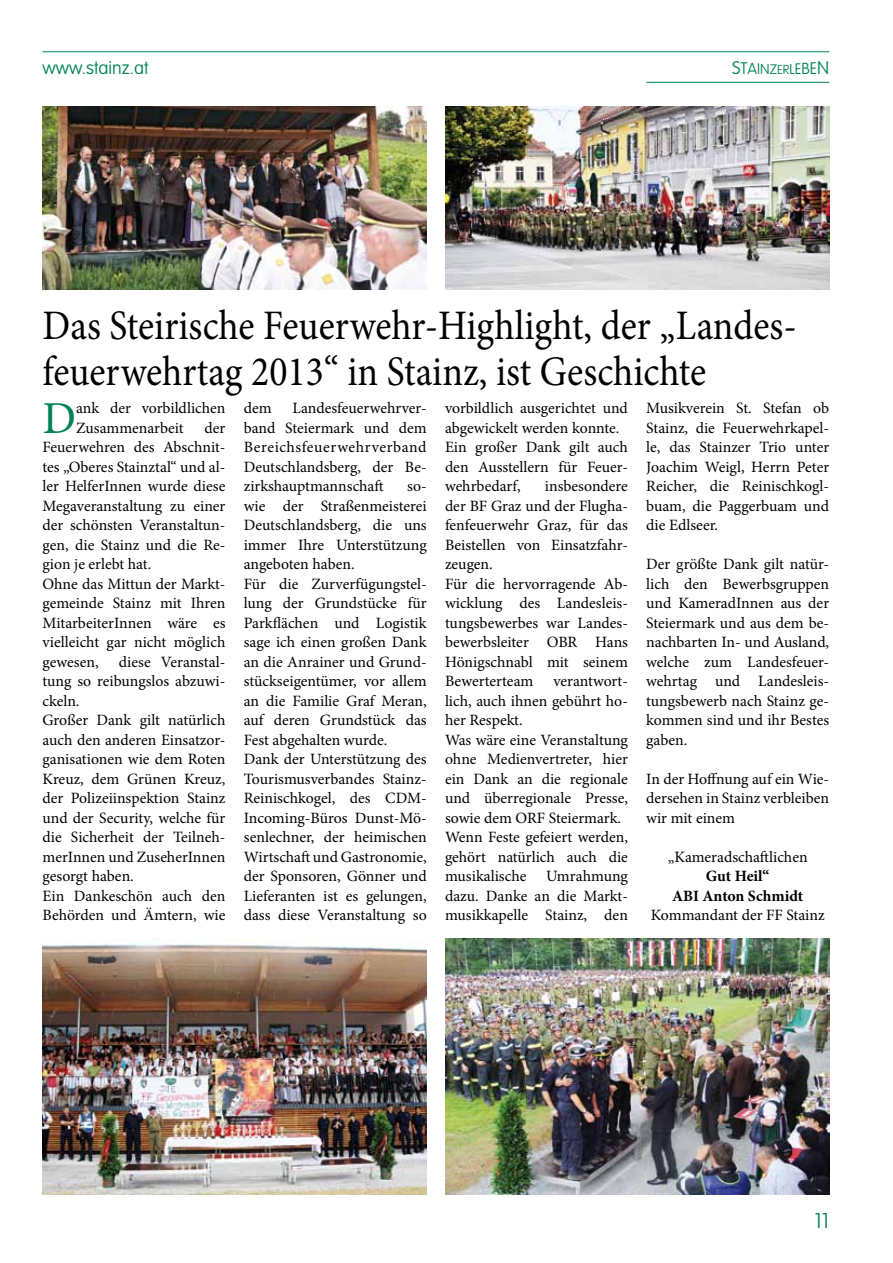
<style>
.page{position:relative;width:893px;height:1263px;background:#fff}
.page>*{position:absolute;margin:0;border:0;box-sizing:border-box;transform-origin:0 0}
.t1{font:45.75px "Minion Pro";color:#008354}
.t2{font:42px/46.5px "Minion Pro";color:#000;scale:.9 1}
.t3{font:100 21px "VAG Rounded";color:#008354}
.t4{font:100 18px "VAG Rounded";color:#008354}
.t5{font:15.75px/19.5px "Minion Pro";color:#000}
.t6{font:700 15.75px/19.5px "Minion Pro";letter-spacing:-.005em;color:#000;text-align:center}
.s1{font-size:16.5px}
.s2{font-size:15.75px}
.s3{font-size:15px}
.s4{font-size:14.25px}
.s5{font-size:13.5px}
.s6{font-size:12.75px}
</style>
<div class="page">
<hr style="left:43px;top:51px;width:786px;height:1px;background:#008354">
<hr style="left:646px;top:82px;width:183px;height:1px;background:#008354">
<img style="left:43px;top:943px;width:384px;height:252px">
<img style="left:445px;top:106px;width:384px;height:183px">
<img style="left:43px;top:106px;width:384px;height:183px">
<img style="left:445px;top:939px;width:384px;height:256px">
<p class="t4" style="left:43px;top:57px;width:107px">www.stainz.at</p>
<p class="t4" style="left:732px;top:57px;width:99px">S<span class="s1">t</span><span class="s2">a</span><span class="s3">i</span><span class="s4">n</span><span class="s5">z</span><span class="s6">er</span><span class="s4">l</span><span class="s3">e</span><span class="s2">b</span><span class="s1">e</span>n</p>
<h2 class="t2" style="left:43px;top:302px;width:840px">Das Steirische Feuerwehr-Highlight, der „Landes&shy;feuerwehrtag 2013“ in Stainz, ist Geschichte</h2>
<h1 class="t1" style="left:43px;top:388px;width:35px">D</h1>
<p class="t5" style="left:76px;top:399px;width:151px">ank der vorbildlichen<br>Zusammenarbeit</p>
<p class="t5" style="left:646px;top:398px;width:184px;text-align:justify">Musikverein St. Stefan ob Stainz, die Feuerwehrkapel&shy;le, das Stainzer Trio unter Joachim Weigl, Herrn Peter Reicher, die Reinischkogl&shy;buam, die Paggerbuam und die Edlseer.</p>
<p class="t5" style="left:646px;top:554px;width:184px;text-align:justify">Der größte Dank gilt natür&shy;lich den Bewerbsgruppen und KameradInnen aus der Steiermark und aus dem be&shy;nachbarten In- und Ausland, welche zum Landesfeuer&shy;wehrtag und Landesleis&shy;tungsbewerb nach Stainz ge&shy;kommen sind und ihr Bestes gaben.</p>
<p class="t5" style="left:646px;top:769px;width:184px;text-align:justify">In der Hoffnung auf ein Wie&shy;dersehen in Stainz verbleiben wir mit einem</p>
<p class="t5" style="left:668px;top:847px;width:141px">„Kameradschaftlichen</p>
<p class="t6" style="left:672px;top:866px;width:133px">Gut Heil“<br>ABI Anton Schmidt</p>
<p class="t5" style="left:651px;top:905px;width:176px">Kommandant der FF Stainz</p>
<p class="t5" style="left:445px;top:398px;width:184px">vorbildlich ausgerichtet und abgewickelt werden konnte.<br>Ein großer Dank gilt auch den Ausstellern für Feuer&shy;wehrbedarf,</p>
<p class="t5" style="left:244px;top:399px;width:184px;text-align:justify;text-indent:49px">Landesfeuerwehrver&shy;band Steiermark und dem Bereichsfeuerwehrverband Deutschlandsberg, der Be&shy;zirkshauptmannschaft</p>
<p class="t5" style="left:244px;top:399px;width:29px">dem</p>
<p class="t5" style="left:43px;top:418px;width:184px;text-indent:162px">der<br>Feuerwehren des Abschnit&shy;tes „Oberes Stainztal“ und al&shy;ler HelferInnen wurde diese<br>Megaveranstaltung zu einer der schönsten Veranstaltun&shy;gen, die Stainz und die Re&shy;gion je erlebt hat.<br>Ohne das Mittun der Markt&shy;gemeinde Stainz mit Ihren<br>MitarbeiterInnen wäre es vielleicht gar nicht möglich gewesen,</p>
<p class="t5" style="left:445px;top:476px;width:184px;text-indent:100px">insbesondere der BF Graz und der Flugha&shy;fenfeuerwehr Graz, für das<br>Beistellen von Einsatzfahr&shy;zeugen.<br>Für die hervorragende Ab&shy;wicklung des Landesleis&shy;tungsbewerbes war Landes&shy;bewerbsleiter OBR Hans<br>Hönigschnabl mit seinem<br>Bewerterteam</p>
<p class="t5" style="left:244px;top:477px;width:184px;text-indent:163px">so&shy;wie der Straßenmeisterei<br>Deutschlandsberg, die uns immer Ihre Unterstützung angeboten haben.<br>Für die Zurverfügungstel&shy;lung der Grundstücke für<br>Parkflächen und Logistik sage ich einen großen Dank an die Anrainer und Grund&shy;stückseigentümer, vor allem an die Familie Graf Meran, auf deren Grundstück das<br>Fest abgehalten wurde.<br>Dank der Unterstützung des<br>Tourismusverbandes Stainz-<br>Reinischkogel, des CDM-<br>Incoming-Büros Dunst-Mö&shy;senlechner, der heimischen<br>Wirtschaft und Gastronomie, der Sponsoren, Gönner und<br>Lieferanten ist es gelungen, dass diese Veranstaltung so</p>
<p class="t5" style="left:43px;top:652px;width:184px;text-indent:76px">diese Veranstal&shy;tung so reibungslos abzuwi&shy;ckeln.<br>Großer Dank gilt natürlich auch den anderen Einsatzor&shy;ganisationen wie dem Roten<br>Kreuz, dem Grünen Kreuz, der Polizeiinspektion Stainz und der Security, welche für die Sicherheit der Teilneh&shy;merInnen und ZuseherInnen gesorgt haben.<br>Ein Dankeschön auch den<br>Behörden und Ämtern, wie</p>
<p class="t5" style="left:445px;top:671px;width:184px;text-indent:108px">verantwort&shy;lich, auch ihnen gebührt ho&shy;her Respekt.<br>Was wäre eine Veranstaltung ohne Medienvertreter, hier ein Dank an die regionale und überregionale Presse, sowie dem ORF Steiermark.<br>Wenn Feste gefeiert werden, gehört natürlich auch die musikalische Umrahmung dazu. Danke an die Markt&shy;musikkapelle Stainz, den</p>
<h3 class="t3" style="left:814px;top:1209px;width:16px">11</h3>
</div>
